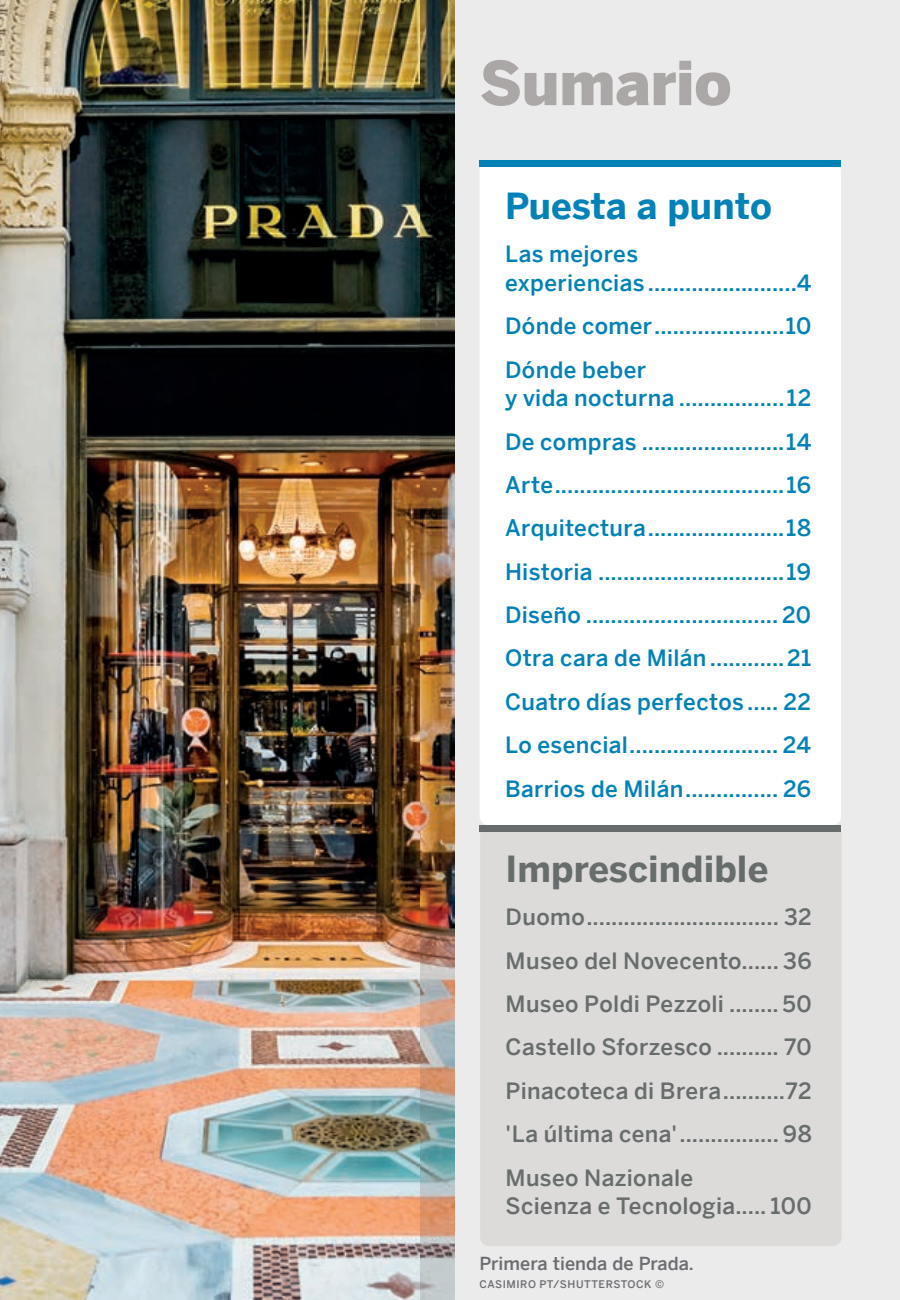
<style>
.page{position:relative;width:900px;height:1300px;background:#fff}
.page>*{position:absolute;margin:0;border:0;box-sizing:border-box;transform-origin:0 0}
.t1{font:900 60px "LP Benton Sans";letter-spacing:-.005em;color:#aba7a6}
.t2{font:700 36px "LP Benton Sans";letter-spacing:.005em;color:#676c6c}
.t3{font:700 36px "LP Benton Sans";color:#0082b8}
.t4{font:500 22.5px/43.5px "LP Benton Sans";letter-spacing:.015em;color:#0082b8}
.t5{font:500 22.5px/43.5px "LP Benton Sans";letter-spacing:.015em;color:#676c6c;text-align:justify}
.t6{font:500 18px "LP Benton Sans";color:#6c6d70}
.t7{font:500 10.5px "LP Benton Sans";letter-spacing:.055em;color:#6c6d70}
</style>
<div class="page">
<div style="left:454px;top:0;width:446px;height:1300px;background:#ebebec"></div>
<div style="left:480px;top:825px;width:362px;height:421px;background:#dddbda;border-radius:9px"></div>
<img style="left:0;top:0;width:420px;height:1300px">
<div style="left:480px;top:162px;width:361px;height:663px;background:#fff;border-radius:9px"></div>
<div style="left:480px;top:160px;width:361px;height:6px;background:#0082b8"></div>
<div style="left:480px;top:825px;width:361px;height:7px;background:#676c6c"></div>
<img style="left:420px;top:0;width:34px;height:1300px">
<h1 class="t1" style="left:480px;top:38px;width:254px">Sumario</h1>
<h2 class="t3" style="left:505px;top:180px;width:268px">Puesta a punto</h2>
<p class="t4" style="left:505px;top:240px;width:308px;line-height:28.5px">Las mejores<br>experiencias ........................4</p>
<p class="t4" style="left:505px;top:304px;width:308px">Dónde comer .....................10<br>Dónde beber</p>
<p class="t4" style="left:505px;top:376px;width:308px;text-align:justify">y vida nocturna .................12<br>De compras .......................14<br>Arte .....................................16<br>Arquitectura ......................18<br>Historia ..............................19<br>Diseño ............................... 20<br>Otra cara de Milán ............21<br>Cuatro días perfectos ..... 22<br>Lo esencial ........................ 24<br>Barrios de Milán ............... 26</p>
<h2 class="t2" style="left:506px;top:843px;width:264px">Imprescindible</h2>
<p class="t5" style="left:506px;top:895px;width:308px">Duomo ............................... 32<br>Museo del Novecento...... 36<br>Museo Poldi Pezzoli ........ 50<br>Castello Sforzesco .......... 70<br>Pinacoteca di Brera ..........72 'La última cena' ................ 98<br>Museo Nazionale</p>
<p class="t5" style="left:506px;top:1184px;width:308px">Scienza e Tecnologia ..... 100</p>
<p class="t6" style="left:480px;top:1251px;width:216px">Primera tienda de Prada.</p>
<p class="t7" style="left:480px;top:1277px;width:186px">CASIMIRO PT/SHUTTERSTOCK ©</p>
</div>
